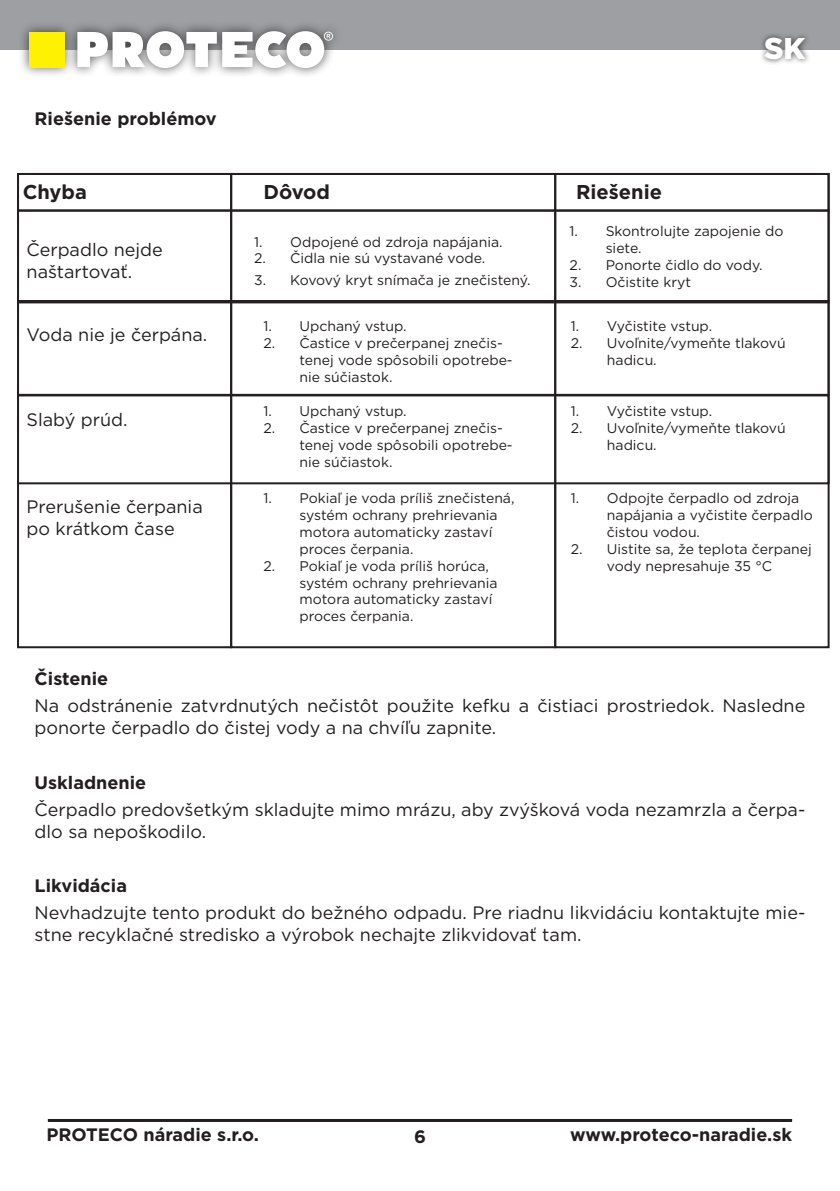
<style>
.page{position:relative;width:840px;height:1191px;background:#fff}
.page>*{position:absolute;margin:0;border:0;box-sizing:border-box;transform-origin:0 0}
.t1{font:900 30px "Gotham";color:#fff}
.t2{font:700 20px "Gotham";color:#231f20}
.t3{font:18px/21.6px "Gotham";color:#231f20}
.t4{font:700 18px "Gotham";color:#231f20}
.t5{font:14px/16.8px "Gotham";color:#231f20}
</style>
<div class="page">
<div style="left:0;top:0;width:839px;height:50px;background:#9d9fa2"></div>
<div style="left:18px;top:21px;width:324px;height:57px;background:#231f20;opacity:.75"></div>
<div style="left:29px;top:32px;width:36px;height:35px;background:#fff101"></div>
<svg style="left:77px;top:31px;width:256px;height:37px"></svg>
<div style="left:758px;top:32px;width:52px;height:34px;background:#231f20;opacity:.75"></div>
<hr style="left:48px;top:1119px;width:743px;height:3px;background:#231f20">
<div style="left:17px;top:173px;width:215px;height:475px;border:2px solid #231f20"></div>
<div style="left:230px;top:173px;width:326px;height:475px;border:2px solid #231f20"></div>
<div style="left:554px;top:173px;width:275px;height:475px;border:2px solid #231f20"></div>
<div style="left:17px;top:209px;width:812px;height:94px;border:2px solid #231f20"></div>
<div style="left:17px;top:300px;width:812px;height:96px;border:2px solid #231f20"></div>
<div style="left:17px;top:394px;width:812px;height:90px;border:2px solid #231f20"></div>
<p class="t4" style="left:35px;top:107px;width:183px">Riešenie problémov</p>
<h1 class="t1" style="left:763px;top:28px;width:43px">SK</h1>
<p class="t2" style="left:23px;top:178px;width:66px">Chyba</p>
<p class="t2" style="left:263px;top:178px;width:68px">Dôvod</p>
<p class="t2" style="left:575px;top:178px;width:87px">Riešenie</p>
<p class="t3" style="left:27px;top:238px;width:138px">Čerpadlo nejde</p>
<p class="t3" style="left:27px;top:260px;width:107px">naštartovať.</p>
<p class="t5" style="left:605px;top:223px;width:179px;text-indent:-36px">1. Skontrolujte zapojenie do siete.</p>
<p class="t5" style="left:569px;top:256px;width:194px">2. Ponorte čidlo do vody.</p>
<p class="t5" style="left:569px;top:273px;width:123px">3. Očistite kryt</p>
<p class="t5" style="left:254px;top:233px;width:250px">1. Odpojené od zdroja napájania.</p>
<p class="t5" style="left:254px;top:250px;width:233px">2. Čidla nie sú vystavané vode.</p>
<p class="t5" style="left:254px;top:271px;width:277px">3. Kovový kryt snímača je znečistený.</p>
<p class="t3" style="left:27px;top:323px;width:182px">Voda nie je čerpána.</p>
<p class="t3" style="left:27px;top:408px;width:102px">Slabý prúd.</p>
<p class="t5" style="left:263px;top:318px;width:145px">1. Upchaný vstup.</p>
<p class="t5" style="left:299px;top:334px;width:215px;text-indent:-36px">2. Častice v prečerpanej znečis&shy;tenej vode spôsobili opotrebe&shy;nie súčiastok.</p>
<p class="t5" style="left:263px;top:403px;width:145px">1. Upchaný vstup.</p>
<p class="t5" style="left:299px;top:419px;width:215px;text-indent:-36px">2. Častice v prečerpanej znečis&shy;tenej vode spôsobili opotrebe&shy;nie súčiastok.</p>
<p class="t3" style="left:27px;top:495px;width:178px">Prerušenie čerpania po krátkom čase</p>
<p class="t5" style="left:299px;top:490px;width:216px;text-indent:-36px">1. Pokiaľ je voda príliš znečistená, systém ochrany prehrievania motora automaticky zastaví proces čerpania.</p>
<p class="t5" style="left:299px;top:557px;width:200px;text-indent:-36px">2. Pokiaľ je voda príliš horúca, systém ochrany prehrievania motora automaticky zastaví proces čerpania.</p>
<p class="t5" style="left:570px;top:318px;width:143px">1. Vyčistite vstup.</p>
<p class="t5" style="left:606px;top:334px;width:180px;text-indent:-36px">2. Uvoľnite/vymeňte tlakovú hadicu.</p>
<p class="t5" style="left:570px;top:403px;width:143px">1. Vyčistite vstup.</p>
<p class="t5" style="left:606px;top:419px;width:180px;text-indent:-36px">2. Uvoľnite/vymeňte tlakovú hadicu.</p>
<p class="t5" style="left:606px;top:490px;width:207px;text-indent:-36px">1. Odpojte čerpadlo od zdroja napájania a vyčistite čerpadlo čistou vodou.</p>
<p class="t5" style="left:570px;top:540px;width:242px;text-align:center">2. Uistite sa, že teplota čerpanej vody nepresahuje 35 °C</p>
<p class="t4" style="left:35px;top:667px;width:75px">Čistenie</p>
<p class="t3" style="left:35px;top:695px;width:771px">Na odstránenie zatvrdnutých nečistôt použite kefku a čistiaci prostriedok. Nasledne ponorte čerpadlo do čistej vody a na chvíľu zapnite.</p>
<p class="t4" style="left:35px;top:770px;width:113px">Uskladnenie</p>
<p class="t3" style="left:35px;top:798px;width:771px">Čerpadlo predovšetkým skladujte mimo mrázu, aby zvýšková voda nezamrzla a čerpa&shy;dlo sa nepoškodilo.</p>
<p class="t4" style="left:35px;top:873px;width:94px">Likvidácia</p>
<p class="t3" style="left:35px;top:901px;width:771px">Nevhadzujte tento produkt do bežného odpadu. Pre riadnu likvidáciu kontaktujte mie&shy;stne recyklačné stredisko a výrobok nechajte zlikvidovať tam.</p>
<p class="t4" style="left:46px;top:1123px;width:214px">PROTECO náradie s.r.o.</p>
<p class="t4" style="left:414px;top:1124px;width:13px">6</p>
<p class="t4" style="left:569px;top:1123px;width:223px">www.proteco-naradie.sk</p>
</div>
